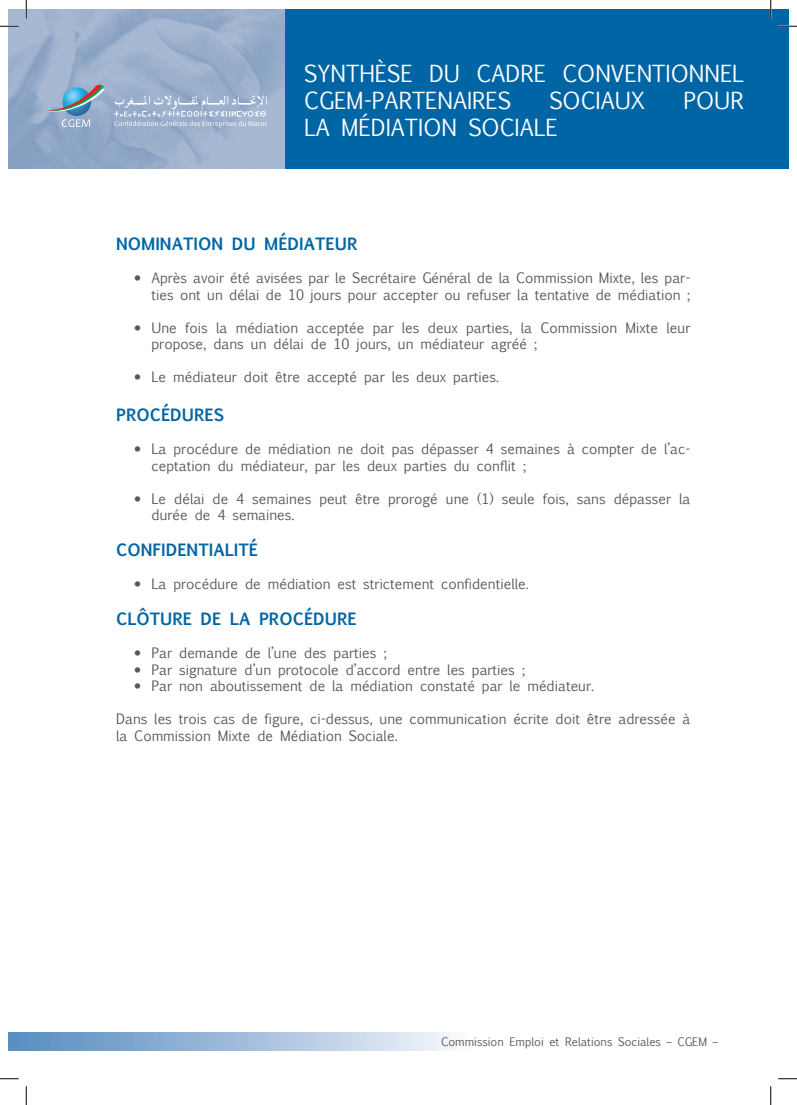
<style>
.page{position:relative;width:797px;height:1105px;background:#fff}
.page>*{position:absolute;margin:0;border:0;box-sizing:border-box;transform-origin:0 0}
.t1{font:22.5px/27px "Euphemia UCAS";color:#fff}
.t2{font:700 16.25px "Euphemia UCAS";color:#0065a4}
.t3{font:13.75px/16.5px "Euphemia UCAS";color:#57585a}
.t4{font:11.25px "Euphemia UCAS";color:#57585a}
</style>
<div class="page">
<svg style="left:9px;top:1033px;width:444px;height:17px;background:#a1bddb"></svg>
<img style="left:9px;top:9px;width:275px;height:160px">
<div style="left:285px;top:9px;width:503px;height:160px;background:#0065a4"></div>
<svg style="left:114px;top:95px;width:153px;height:33px;background:#a9bbd3"></svg>
<svg style="left:62px;top:87px;width:29px;height:29px"></svg>
<svg style="left:47px;top:85px;width:57px;height:27px;background:#87a5bd"></svg>
<svg style="left:62px;top:119px;width:28px;height:8px"></svg>
<svg style="left:0;top:25px;width:19px;height:2px"></svg>
<svg style="left:778px;top:25px;width:19px;height:2px"></svg>
<svg style="left:0;top:1078px;width:19px;height:1px"></svg>
<svg style="left:778px;top:1078px;width:19px;height:1px"></svg>
<svg style="left:25px;top:0;width:2px;height:19px"></svg>
<svg style="left:25px;top:1086px;width:2px;height:19px"></svg>
<svg style="left:770px;top:0;width:1px;height:19px"></svg>
<svg style="left:770px;top:1086px;width:1px;height:19px"></svg>
<p class="t1" style="left:304px;top:60px;width:441px">SYNTHÈSE DU CADRE CONVENTIONNEL<br>CGEM-PARTENAIRES</p>
<p class="t1" style="left:549px;top:87px;width:97px">SOCIAUX</p>
<p class="t1" style="left:683px;top:87px;width:62px">POUR</p>
<p class="t1" style="left:304px;top:114px;width:255px">LA MÉDIATION SOCIALE</p>
<p class="t2" style="left:116px;top:232px;width:243px">NOMINATION DU MÉDIATEUR</p>
<p class="t3" style="left:151px;top:270px;width:540px">Après avoir été avisées par le Secrétaire Général de la Commission Mixte, les par&shy;ties ont un délai de 10 jours pour accepter ou refuser la tentative de médiation ;</p>
<p class="t3" style="left:151px;top:319px;width:540px">Une fois la médiation acceptée par les deux parties, la Commission Mixte leur propose, dans un délai de 10 jours, un médiateur agréé ;</p>
<p class="t3" style="left:151px;top:369px;width:349px">Le médiateur doit être accepté par les deux parties.</p>
<p class="t2" style="left:116px;top:403px;width:110px">PROCÉDURES</p>
<p class="t3" style="left:151px;top:441px;width:540px">La procédure de médiation ne doit pas dépasser 4 semaines à compter de l’ac&shy;ceptation du médiateur, par les deux parties du conflit ;</p>
<p class="t3" style="left:151px;top:490px;width:540px">Le délai de 4 semaines peut être prorogé une (1) seule fois, sans dépasser la durée de 4 semaines.</p>
<p class="t2" style="left:116px;top:538px;width:143px">CONFIDENTIALITÉ</p>
<p class="t3" style="left:151px;top:576px;width:378px">La procédure de médiation est strictement confidentielle.</p>
<p class="t2" style="left:116px;top:607px;width:242px">CLÔTURE DE LA PROCÉDURE</p>
<p class="t3" style="left:151px;top:645px;width:237px">Par demande de l’une des parties ;</p>
<p class="t3" style="left:151px;top:661px;width:375px">Par signature d’un protocole d’accord entre les parties ;</p>
<p class="t3" style="left:151px;top:678px;width:444px">Par non aboutissement de la médiation constaté par le médiateur.</p>
<p class="t3" style="left:116px;top:711px;width:575px">Dans les trois cas de figure, ci-dessus, une communication écrite doit être adressée à la Commission Mixte de Médiation Sociale.</p>
<p class="t4" style="left:441px;top:1033px;width:278px">Commission Emploi et Relations Sociales – CGEM –</p>
</div>
